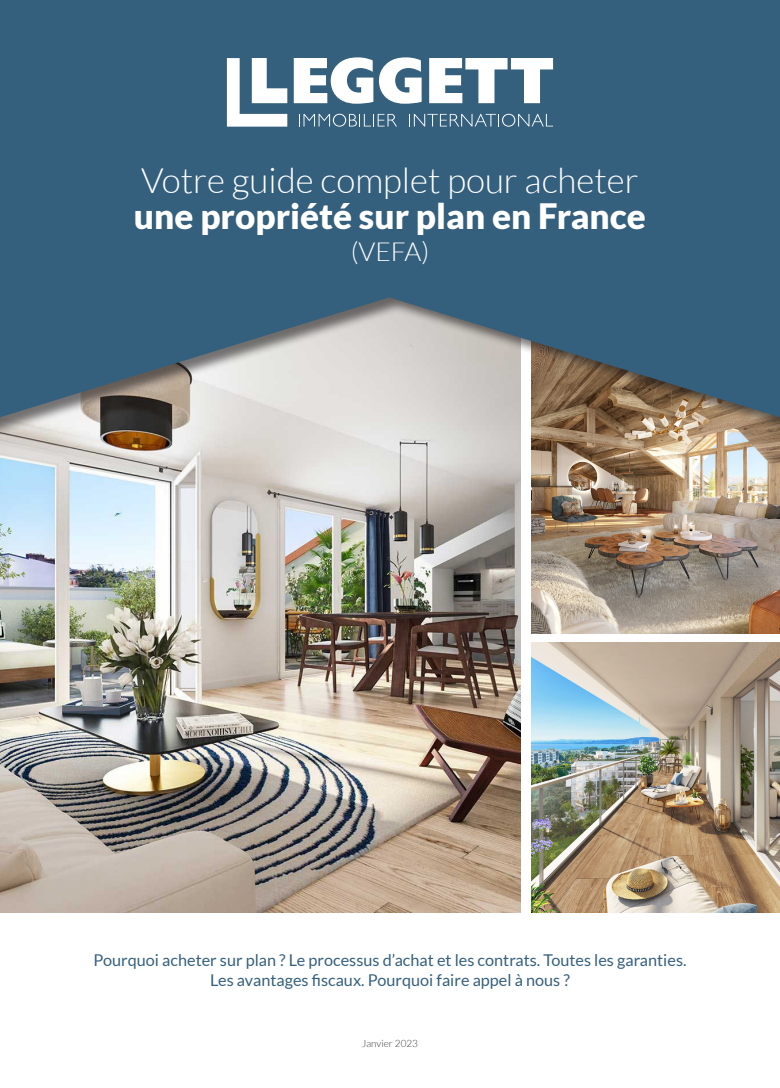
<style>
.page{position:relative;width:780px;height:1088px;background:#fff}
.page>*{position:absolute;margin:0;border:0;box-sizing:border-box;transform-origin:0 0}
.t1{font:300 35px "Lato";color:#fff}
.t2{font:900 35px "Lato";color:#fff}
.t3{font:300 26.25px "Lato";color:#fff}
.t4{font:16.25px/20px "Lato";color:#35607d;text-align:center}
.t5{font:300 10px "Lato";color:#3e3e3f}
</style>
<div class="page">
<img style="left:0;top:448px;width:520px;height:464px">
<img style="left:531px;top:448px;width:249px;height:185px">
<img style="left:531px;top:643px;width:249px;height:269px">
<div style="left:0;top:0;width:780px;height:448px;background:#231f20;opacity:.6"></div>
<svg style="left:0;top:0;width:780px;height:417px;background:#486c83"></svg>
<svg style="left:227px;top:58px;width:60px;height:69px"></svg>
<svg style="left:294px;top:57px;width:79px;height:47px"></svg>
<svg style="left:379px;top:57px;width:42px;height:47px"></svg>
<svg style="left:429px;top:58px;width:124px;height:45px"></svg>
<svg style="left:299px;top:114px;width:98px;height:13px"></svg>
<svg style="left:409px;top:114px;width:144px;height:13px;background:#5a7d95"></svg>
<h1 class="t1" style="left:141px;top:162px;width:499px">Votre guide complet pour acheter</h1>
<h1 class="t2" style="left:134px;top:196px;width:513px">une propriété sur plan en France</h1>
<h2 class="t3" style="left:350px;top:237px;width:80px">(VEFA)</h2>
<p class="t4" style="left:93px;top:949px;width:594px">Pourquoi acheter sur plan ? Le processus d’achat et les contrats. Toutes les garanties.<br>Les avantages fiscaux. Pourquoi faire appel à nous ?</p>
<p class="t5" style="left:362px;top:1038px;width:58px">Janvier 2023</p>
</div>
